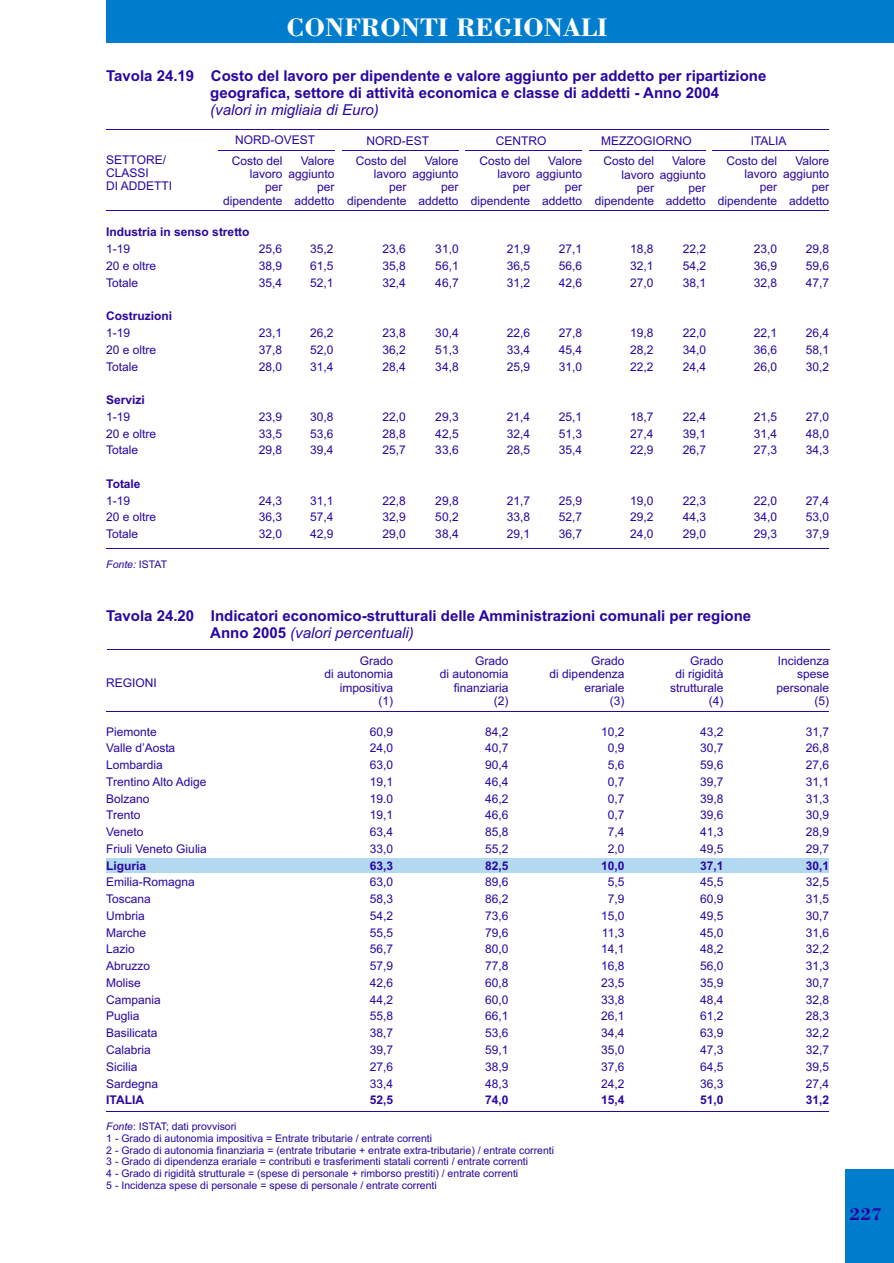
<style>
.page{position:relative;width:894px;height:1263px;background:#fff}
.page>*{position:absolute;margin:0;border:0;box-sizing:border-box;transform-origin:0 0}
.t1{font:27px "Bodoni Bd BT";color:#fff}
.t2{font:18px "Bodoni Bd BT";color:#2905a1}
.t3{font:700 15px/16.8px "Arial";color:#2905a1}
.t4{font:italic 15px "Arial";color:#2905a1}
.t5{font:12px/16.8px "Arial";color:#2905a1;text-align:justify}
.t6{font:700 12px "Arial";color:#2905a1}
.t7{font:10.5px/11.7px "Arial";color:#2905a1}
.t8{font:italic 10.5px "Arial";color:#2905a1}
.s1{font-style:normal}
.s2{font-weight:400;font-style:italic}
.s3{font-style:italic}
</style>
<div class="page">
<div style="left:106px;top:0;width:788px;height:43px;background:#007dcc"></div>
<div style="left:846px;top:1170px;width:48px;height:93px;background:#007dcc"></div>
<hr style="left:107px;top:129px;width:722px;height:1px;background:#2905a1">
<hr style="left:106px;top:210px;width:723px;height:1px;background:#2905a1">
<hr style="left:106px;top:548px;width:723px;height:1px;background:#2905a1">
<div style="left:106px;top:858px;width:723px;height:15px;background:#b3d9f0"></div>
<hr style="left:107px;top:649px;width:723px;height:1px;background:#2905a1">
<hr style="left:106px;top:711px;width:723px;height:1px;background:#2905a1">
<hr style="left:106px;top:1111px;width:723px;height:1px;background:#2905a1">
<hr style="left:713px;top:150px;width:116px;height:1px;background:#2905a1">
<hr style="left:590px;top:150px;width:116px;height:1px;background:#2905a1">
<hr style="left:466px;top:150px;width:116px;height:1px;background:#2905a1">
<hr style="left:342px;top:150px;width:117px;height:1px;background:#2905a1">
<hr style="left:218px;top:150px;width:116px;height:1px;background:#2905a1">
<h1 class="t1" style="left:287px;top:16px;width:323px">CONFRONTI REGIONALI</h1>
<p class="t3" style="left:210px;top:69px;width:558px;text-indent:-104px">Tavola 24.19 Costo del lavoro per dipendente e valore aggiunto per addetto per ripartizione geografica, settore di attività economica e classe di addetti - Anno 2004</p>
<p class="t4" style="left:210px;top:104px;width:170px">(valori in migliaia di Euro)</p>
<p class="t5" style="left:106px;top:154px;width:68px;line-height:13.4px;text-align:left">SETTORE/<br>CLASSI<br>DI ADDETTI</p>
<p class="t5" style="left:235px;top:132px;width:82px">NORD-OVEST</p>
<p class="t5" style="left:367px;top:133px;width:64px">NORD-EST</p>
<p class="t5" style="left:496px;top:134px;width:52px">CENTRO</p>
<p class="t5" style="left:601px;top:134px;width:92px">MEZZOGIORNO</p>
<p class="t5" style="left:751px;top:134px;width:37px">ITALIA</p>
<p class="t5" style="left:595px;top:155px;width:61px;line-height:13.4px;text-align:right">Costo del lavoro<br>per dipendente</p>
<p class="t5" style="left:660px;top:155px;width:48px;line-height:13.4px;text-align:right">Valore aggiunto per addetto</p>
<p class="t5" style="left:223px;top:155px;width:61px;line-height:13.4px;text-align:right">Costo del lavoro<br>per dipendente</p>
<p class="t5" style="left:288px;top:155px;width:48px;line-height:13.4px;text-align:right">Valore aggiunto per addetto</p>
<p class="t5" style="left:347px;top:155px;width:61px;line-height:13.4px;text-align:right">Costo del lavoro<br>per dipendente</p>
<p class="t5" style="left:412px;top:155px;width:48px;line-height:13.4px;text-align:right">Valore aggiunto per addetto</p>
<p class="t5" style="left:471px;top:155px;width:61px;line-height:13.4px;text-align:right">Costo del lavoro<br>per dipendente</p>
<p class="t5" style="left:536px;top:155px;width:48px;line-height:13.4px;text-align:right">Valore aggiunto per addetto</p>
<p class="t5" style="left:718px;top:155px;width:61px;line-height:13.4px;text-align:right">Costo del lavoro<br>per dipendente</p>
<p class="t5" style="left:783px;top:155px;width:48px;line-height:13.4px;text-align:right">Valore aggiunto per addetto</p>
<p class="t6" style="left:106px;top:228px;width:145px">Industria in senso stretto</p>
<p class="t5" style="left:106px;top:242px;width:52px;text-align:left">1-19<br>20 e oltre<br>Totale</p>
<p class="t6" style="left:106px;top:312px;width:67px">Costruzioni</p>
<p class="t5" style="left:106px;top:326px;width:52px;text-align:left">1-19<br>20 e oltre<br>Totale</p>
<p class="t6" style="left:106px;top:395px;width:40px">Servizi</p>
<p class="t5" style="left:106px;top:409px;width:52px;text-align:left">1-19<br>20 e oltre<br>Totale</p>
<p class="t6" style="left:106px;top:479px;width:36px">Totale</p>
<p class="t5" style="left:106px;top:493px;width:52px;text-align:left">1-19<br>20 e oltre<br>Totale</p>
<p class="t8" style="left:106px;top:560px;width:62px">Fonte: <span class="s1">ISTAT</span></p>
<p class="t5" style="left:259px;top:242px;width:25px">25,6<br>38,9<br>35,4</p>
<p class="t5" style="left:259px;top:326px;width:25px">23,1<br>37,8<br>28,0</p>
<p class="t5" style="left:259px;top:409px;width:25px">23,9<br>33,5<br>29,8</p>
<p class="t5" style="left:259px;top:493px;width:25px">24,3<br>36,3<br>32,0</p>
<p class="t5" style="left:310px;top:242px;width:25px">35,2<br>61,5<br>52,1</p>
<p class="t5" style="left:310px;top:326px;width:25px">26,2<br>52,0<br>31,4</p>
<p class="t5" style="left:310px;top:409px;width:25px">30,8<br>53,6<br>39,4</p>
<p class="t5" style="left:310px;top:493px;width:25px">31,1<br>57,4<br>42,9</p>
<p class="t5" style="left:382px;top:242px;width:25px">23,6<br>35,8<br>32,4</p>
<p class="t5" style="left:382px;top:326px;width:25px">23,8<br>36,2<br>28,4</p>
<p class="t5" style="left:382px;top:409px;width:25px">22,0<br>28,8<br>25,7</p>
<p class="t5" style="left:382px;top:493px;width:25px">22,8<br>32,9<br>29,0</p>
<p class="t5" style="left:435px;top:242px;width:25px">31,0<br>56,1<br>46,7</p>
<p class="t5" style="left:435px;top:326px;width:25px">30,4<br>51,3<br>34,8</p>
<p class="t5" style="left:435px;top:409px;width:25px">29,3<br>42,5<br>33,6</p>
<p class="t5" style="left:435px;top:493px;width:25px">29,8<br>50,2<br>38,4</p>
<p class="t5" style="left:507px;top:242px;width:25px">21,9<br>36,5<br>31,2</p>
<p class="t5" style="left:507px;top:326px;width:25px">22,6<br>33,4<br>25,9</p>
<p class="t5" style="left:507px;top:409px;width:25px">21,4<br>32,4<br>28,5</p>
<p class="t5" style="left:507px;top:493px;width:25px">21,7<br>33,8<br>29,1</p>
<p class="t5" style="left:559px;top:242px;width:25px">27,1<br>56,6<br>42,6</p>
<p class="t5" style="left:559px;top:326px;width:25px">27,8<br>45,4<br>31,0</p>
<p class="t5" style="left:559px;top:409px;width:25px">25,1<br>51,3<br>35,4</p>
<p class="t5" style="left:559px;top:493px;width:25px">25,9<br>52,7<br>36,7</p>
<p class="t5" style="left:630px;top:242px;width:25px">18,8<br>32,1<br>27,0</p>
<p class="t5" style="left:630px;top:326px;width:25px">19,8<br>28,2<br>22,2</p>
<p class="t5" style="left:630px;top:409px;width:25px">18,7<br>27,4<br>22,9</p>
<p class="t5" style="left:630px;top:493px;width:25px">19,0<br>29,2<br>24,0</p>
<p class="t5" style="left:683px;top:242px;width:25px">22,2<br>54,2<br>38,1</p>
<p class="t5" style="left:683px;top:326px;width:25px">22,0<br>34,0<br>24,4</p>
<p class="t5" style="left:683px;top:409px;width:25px">22,4<br>39,1<br>26,7</p>
<p class="t5" style="left:683px;top:493px;width:25px">22,3<br>44,3<br>29,0</p>
<p class="t5" style="left:754px;top:242px;width:25px">23,0<br>36,9<br>32,8</p>
<p class="t5" style="left:754px;top:326px;width:25px">22,1<br>36,6<br>26,0</p>
<p class="t5" style="left:754px;top:409px;width:25px">21,5<br>31,4<br>27,3</p>
<p class="t5" style="left:754px;top:493px;width:25px">22,0<br>34,0<br>29,3</p>
<p class="t3" style="left:210px;top:609px;width:542px;text-indent:-104px">Tavola 24.20 Indicatori economico-strutturali delle Amministrazioni comunali per regione<br>Anno 2005 <span class="s2">(valori percentuali)</span></p>
<p class="t5" style="left:806px;top:242px;width:25px">29,8<br>59,6<br>47,7</p>
<p class="t5" style="left:806px;top:326px;width:25px">26,4<br>58,1<br>30,2</p>
<p class="t5" style="left:806px;top:409px;width:25px">27,0<br>48,0<br>34,3</p>
<p class="t5" style="left:806px;top:493px;width:25px">27,4<br>53,0<br>37,9</p>
<p class="t5" style="left:106px;top:675px;width:52px">REGIONI</p>
<p class="t5" style="left:106px;top:724px;width:102px;text-align:left">Piemonte<br>Valle d’Aosta<br>Lombardia<br>Trentino Alto Adige<br>Bolzano<br>Trento<br>Veneto<br>Friuli Veneto Giulia</p>
<p class="t6" style="left:106px;top:861px;width:42px">Liguria</p>
<p class="t5" style="left:106px;top:875px;width:90px;text-align:left">Emilia-Romagna<br>Toscana<br>Umbria<br>Marche<br>Lazio<br>Abruzzo<br>Molise<br>Campania<br>Puglia<br>Basilicata<br>Calabria<br>Sicilia<br>Sardegna</p>
<p class="t6" style="left:106px;top:1096px;width:39px">ITALIA</p>
<p class="t5" style="left:325px;top:655px;width:70px;line-height:13.4px;text-align:right">Grado<br>di autonomia impositiva (1)</p>
<p class="t5" style="left:440px;top:655px;width:70px;line-height:13.4px;text-align:right">Grado<br>di autonomia finanziaria (2)</p>
<p class="t5" style="left:550px;top:655px;width:76px;line-height:13.4px;text-align:right">Grado<br>di dipendenza erariale<br>(3)</p>
<p class="t5" style="left:670px;top:655px;width:55px;line-height:13.4px;text-align:right">Grado<br>di rigidità strutturale (4)</p>
<p class="t5" style="left:776px;top:655px;width:54px;line-height:13.4px;text-align:right">Incidenza spese personale (5)</p>
<p class="t5" style="left:370px;top:724px;width:25px">60,9<br>24,0<br>63,0<br>19,1<br>19.0<br>19,1<br>63,4<br>33,0</p>
<p class="t6" style="left:370px;top:861px;width:25px">63,3</p>
<p class="t5" style="left:370px;top:875px;width:25px">63,0<br>58,3<br>54,2<br>55,5<br>56,7<br>57,9<br>42,6<br>44,2<br>55,8<br>38,7<br>39,7<br>27,6<br>33,4</p>
<p class="t6" style="left:370px;top:1096px;width:25px">52,5</p>
<p class="t5" style="left:485px;top:724px;width:25px">84,2<br>40,7<br>90,4<br>46,4<br>46,2<br>46,6<br>85,8<br>55,2</p>
<p class="t6" style="left:485px;top:861px;width:25px">82,5</p>
<p class="t5" style="left:485px;top:875px;width:25px">89,6<br>86,2<br>73,6<br>79,6<br>80,0<br>77,8<br>60,8<br>60,0<br>66,1<br>53,6<br>59,1<br>38,9<br>48,3</p>
<p class="t6" style="left:485px;top:1096px;width:25px">74,0</p>
<p class="t5" style="left:601px;top:724px;width:25px;text-align:center">10,2<br>0,9<br>5,6<br>0,7<br>0,7<br>0,7<br>7,4<br>2,0</p>
<p class="t6" style="left:601px;top:861px;width:25px">10,0</p>
<p class="t5" style="left:601px;top:875px;width:25px;text-align:center">5,5<br>7,9<br>15,0<br>11,3<br>14,1<br>16,8<br>23,5<br>33,8<br>26,1<br>34,4<br>35,0<br>37,6<br>24,2</p>
<p class="t6" style="left:601px;top:1096px;width:25px">15,4</p>
<p class="t5" style="left:700px;top:724px;width:25px">43,2<br>30,7<br>59,6<br>39,7<br>39,8<br>39,6<br>41,3<br>49,5</p>
<p class="t6" style="left:700px;top:861px;width:25px">37,1</p>
<p class="t5" style="left:700px;top:875px;width:25px">45,5<br>60,9<br>49,5<br>45,0<br>48,2<br>56,0<br>35,9<br>48,4<br>61,2<br>63,9<br>47,3<br>64,5<br>36,3</p>
<p class="t6" style="left:700px;top:1096px;width:25px">51,0</p>
<p class="t5" style="left:806px;top:724px;width:25px">31,7<br>26,8<br>27,6<br>31,1<br>31,3<br>30,9<br>28,9<br>29,7</p>
<p class="t6" style="left:806px;top:861px;width:25px">30,1</p>
<p class="t5" style="left:806px;top:875px;width:25px">32,5<br>31,5<br>30,7<br>31,6<br>32,2<br>31,3<br>30,7<br>32,8<br>28,3<br>32,2<br>32,7<br>39,5<br>27,4</p>
<p class="t6" style="left:806px;top:1096px;width:25px">31,2</p>
<p class="t7" style="left:106px;top:1122px;width:449px"><span class="s3">Fonte</span>: ISTAT; dati provvisori<br>1 - Grado di autonomia impositiva = Entrate tributarie / entrate correnti<br>2 - Grado di autonomia finanziaria = (entrate tributarie + entrate extra-tributarie) / entrate correnti 3 - Grado di dipendenza erariale = contributi e trasferimenti statali correnti / entrate correnti<br>4 - Grado di rigidità strutturale = (spese di personale + rimborso prestiti) / entrate correnti<br>5 - Incidenza spese di personale = spese di personale / entrate correnti</p>
<h2 class="t2" style="left:849px;top:1207px;width:34px">227</h2>
</div>
